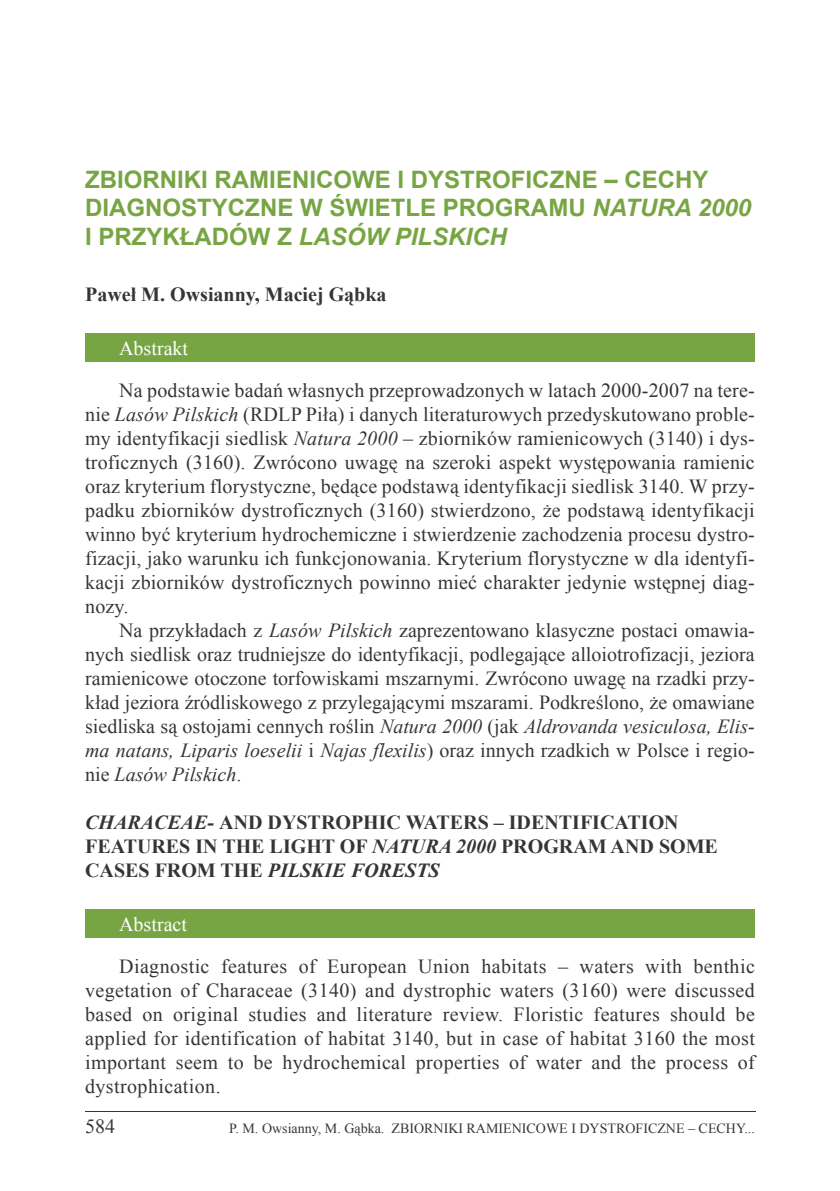
<style>
.page{position:relative;width:840px;height:1191px;background:#fff}
.page>*{position:absolute;margin:0;border:0;box-sizing:border-box;transform-origin:0 0}
.t1{font:700 24px/28.8px "Arial";color:#78a543}
.t2{font:20px/24px "Times New Roman";letter-spacing:.01em;color:#353537;text-align:justify}
.t3{font:700 20px/24px "Times New Roman";color:#353537}
.t4{font:20px "Times New Roman";color:#fff}
.t5{font:14px "Times New Roman";color:#353537}
.s1{font-style:italic}
</style>
<div class="page">
<hr style="left:85px;top:1111px;width:669px;height:1px;background:#353537">
<div style="left:85px;top:333px;width:669px;height:29px;background:#78a543"></div>
<div style="left:85px;top:909px;width:669px;height:29px;background:#78a543"></div>
<p class="t1" style="left:85px;top:165px;width:667px">ZBIORNIKI RAMIENICOWE I DYSTROFICZNE – CECHY<br>DIAGNOSTYCZNE W ŚWIETLE PROGRAMU <span class="s1">NATURA 2000<br></span>I PRZYKŁADÓW Z <span class="s1">LASÓW PILSKICH</span></p>
<p class="t3" style="left:85px;top:282px;width:303px">Paweł M. Owsianny, Maciej Gąbka</p>
<p class="t4" style="left:119px;top:337px;width:70px">Abstrakt</p>
<p class="t2" style="left:85px;top:378px;width:671px;text-indent:34px">Na podstawie badań własnych przeprowadzonych w latach 2000-2007 na tere&shy;nie <span class="s1">Lasów Pilskich</span> (RDLP Piła) i danych literaturowych przedyskutowano proble&shy;my identyfikacji siedlisk <span class="s1">Natura 2000</span> – zbiorników ramienicowych (3140) i dys&shy;troficznych (3160). Zwrócono uwagę na szeroki aspekt występowania ramienic oraz kryterium florystyczne, będące podstawą identyfikacji siedlisk 3140. W przy&shy;padku zbiorników dystroficznych (3160) stwierdzono, że podstawą identyfikacji winno być kryterium hydrochemiczne i stwierdzenie zachodzenia procesu dystro&shy;fizacji, jako warunku ich funkcjonowania. Kryterium florystyczne w dla identyfi&shy;kacji zbiorników dystroficznych powinno mieć charakter jedynie wstępnej diag&shy;nozy.</p>
<p class="t2" style="left:85px;top:618px;width:671px;text-indent:34px">Na przykładach z <span class="s1">Lasów Pilskich</span> zaprezentowano klasyczne postaci omawia&shy;nych siedlisk oraz trudniejsze do identyfikacji, podlegające alloiotrofizacji, jeziora ramienicowe otoczone torfowiskami mszarnymi. Zwrócono uwagę na rzadki przy&shy;kład jeziora źródliskowego z przylegającymi mszarami. Podkreślono, że omawiane siedliska są ostojami cennych roślin <span class="s1">Natura 2000</span> (jak <span class="s1">Aldrovanda vesiculosa, Elis&shy;ma natans, Liparis loeselii</span> i <span class="s1">Najas flexilis</span>) oraz innych rzadkich w Polsce i regio&shy;nie <span class="s1">Lasów Pilskich</span>.</p>
<p class="t3" style="left:85px;top:810px;width:634px"><span class="s1">CHARACEAE-</span> AND DYSTROPHIC WATERS – IDENTIFICATION<br>FEATURES IN THE LIGHT OF <span class="s1">NATURA 2000</span> PROGRAM AND SOME<br>CASES FROM THE <span class="s1">PILSKIE FORESTS</span></p>
<p class="t4" style="left:119px;top:913px;width:69px">Abstract</p>
<p class="t2" style="left:85px;top:954px;width:671px;text-indent:34px">Diagnostic features of European Union habitats – waters with benthic vegetation of Characeae (3140) and dystrophic waters (3160) were discussed based on original studies and literature review. Floristic features should be applied for identification of habitat 3140, but in case of habitat 3160 the most important seem to be hydrochemical properties of water and the process of dystrophication.</p>
<p class="t2" style="left:85px;top:1114px;width:31px">584</p>
<p class="t5" style="left:229px;top:1120px;width:526px">P. M. Owsianny, M. Gąbka. ZBIORNIKI RAMIENICOWE I DYSTROFICZNE – CECHY...</p>
</div>
